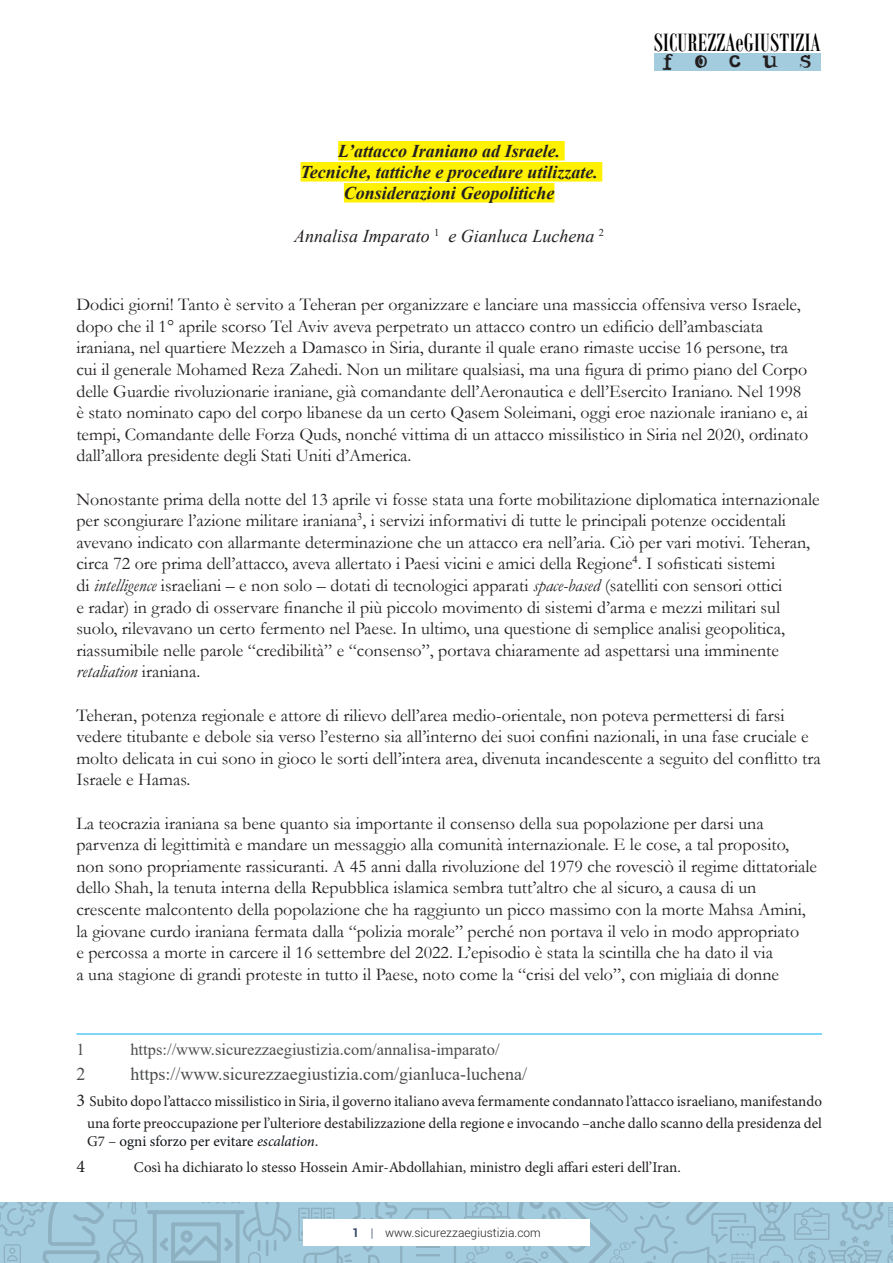
<style>
.page{position:relative;width:893px;height:1263px;background:#fff}
.page>*{position:absolute;margin:0;border:0;box-sizing:border-box;transform-origin:0 0}
.t1{font:27px "Bodoni MT Condensed";letter-spacing:.01em;color:#000}
.t2{font:18px/21.6px "Garamond";color:#231f20}
.List_Paragraph{font:italic 700 18px "Times New Roman";color:#231f20}
.Stile_OK{font:18px "Times New Roman";color:#4b4c4d}
.t3{font:italic 18px "Times New Roman";color:#231f20}
.t4{font:18px "Noir Filled";letter-spacing:1.13em;color:#231f20}
.t5{font:18px "Minion Pro";color:#231f20}
.Stile_OK-2{font:16.5px "Times New Roman";color:#4b4c4d}
.t6{font:15px/21.6px "Minion Pro";color:#231f20;text-align:right}
.t7{font:15px "Minion Pro";color:#0f1419}
.t8{font:300 12px "Roboto";color:#231f20}
.s1{font-style:italic}
.s2{font-size:18px}
.s3{color:#231f20}
.s4{font-family:"Times New Roman"}
.s5{font-weight:700;color:#364966}
.s6{color:#364966}
</style>
<div class="page">
<svg style="left:0;top:1202px;width:893px;height:61px;fill:#a4ccdf"></svg>
<div style="left:303px;top:1219px;width:287px;height:26px;background:#fff"></div>
<div style="left:654px;top:53px;width:167px;height:18px;background:#a4ccdf"></div>
<div style="left:338px;top:141px;width:227px;height:20px;background:#fff101"></div>
<div style="left:300px;top:162px;width:302px;height:20px;background:#fff101"></div>
<div style="left:344px;top:183px;width:210px;height:20px;background:#fff101"></div>
<hr style="left:76px;top:1033px;width:746px;height:1px;background:#00aeef">
<p class="List_Paragraph" style="left:338px;top:138px;width:224px">L’attacco Iraniano ad Israele.</p>
<p class="List_Paragraph" style="left:300px;top:159px;width:299px">Tecniche, tattiche e procedure utilizzate.</p>
<p class="List_Paragraph" style="left:344px;top:180px;width:212px">Considerazioni Geopolitiche</p>
<p class="t3" style="left:294px;top:224px;width:311px">Annalisa Imparato <sup>1</sup> e Gianluca Luchena <sup>2</sup></p>
<h1 class="t1" style="left:654px;top:26px;width:168px">SICUREZZAeGIUSTIZIA</h1>
<p class="t4" style="left:662px;top:48px;width:151px">FOCUS</p>
<p class="t2" style="left:76px;top:293px;width:733px">Dodici giorni! Tanto è servito a Teheran per organizzare e lanciare una massiccia offensiva verso Israele, dopo che il 1° aprile scorso Tel Aviv aveva perpetrato un attacco contro un edificio dell’ambasciata iraniana, nel quartiere Mezzeh a Damasco in Siria, durante il quale erano rimaste uccise 16 persone, tra cui il generale Mohamed Reza Zahedi. Non un militare qualsiasi, ma una figura di primo piano del Corpo delle Guardie rivoluzionarie iraniane, già comandante dell’Aeronautica e dell’Esercito Iraniano. Nel 1998 è stato nominato capo del corpo libanese da un certo Qasem Soleimani, oggi eroe nazionale iraniano e, ai tempi, Comandante delle Forza Quds, nonché vittima di un attacco missilistico in Siria nel 2020, ordinato dall’allora presidente degli Stati Uniti d’America.</p>
<p class="t2" style="left:76px;top:488px;width:745px">Nonostante prima della notte del 13 aprile vi fosse stata una forte mobilitazione diplomatica internazionale per scongiurare l’azione militare iraniana<sup>3</sup>, i servizi informativi di tutte le principali potenze occidentali avevano indicato con allarmante determinazione che un attacco era nell’aria. Ciò per vari motivi. Teheran, circa 72 ore prima dell’attacco, aveva allertato i Paesi vicini e amici della Regione<sup>4</sup>. I sofisticati sistemi<br>di <span class="s1">intelligence</span> israeliani – e non solo – dotati di tecnologici apparati <span class="s1">space-based</span> (satelliti con sensori ottici<br>e radar) in grado di osservare finanche il più piccolo movimento di sistemi d’arma e mezzi militari sul suolo, rilevavano un certo fermento nel Paese. In ultimo, una questione di semplice analisi geopolitica, riassumibile nelle parole “credibilità” e “consenso”, portava chiaramente ad aspettarsi una imminente <span class="s1">retaliation</span> iraniana.</p>
<p class="t2" style="left:76px;top:704px;width:746px">Teheran, potenza regionale e attore di rilievo dell’area medio-orientale, non poteva permettersi di farsi vedere titubante e debole sia verso l’esterno sia all’interno dei suoi confini nazionali, in una fase cruciale e molto delicata in cui sono in gioco le sorti dell’intera area, divenuta incandescente a seguito del conflitto tra Israele e Hamas.</p>
<p class="t2" style="left:76px;top:812px;width:742px">La teocrazia iraniana sa bene quanto sia importante il consenso della sua popolazione per darsi una parvenza di legittimità e mandare un messaggio alla comunità internazionale. E le cose, a tal proposito, non sono propriamente rassicuranti. A 45 anni dalla rivoluzione del 1979 che rovesciò il regime dittatoriale dello Shah, la tenuta interna della Repubblica islamica sembra tutt’altro che al sicuro, a causa di un crescente malcontento della popolazione che ha raggiunto un picco massimo con la morte Mahsa Amini, la giovane curdo iraniana fermata dalla “polizia morale” perché non portava il velo in modo appropriato<br>e percossa a morte in carcere il 16 settembre del 2022. L’episodio è stata la scintilla che ha dato il via<br>a una stagione di grandi proteste in tutto il Paese, noto come la “crisi del velo”, con migliaia di donne</p>
<p class="Stile_OK-2" style="left:76px;top:1038px;width:10px">1</p>
<p class="Stile_OK-2" style="left:130px;top:1038px;width:371px">https://www.sicurezzaegiustizia.com/annalisa-imparato/</p>
<p class="Stile_OK" style="left:76px;top:1061px;width:10px">2</p>
<p class="Stile_OK" style="left:130px;top:1061px;width:398px">https://www.sicurezzaegiustizia.com/gianluca-luchena/</p>
<p class="t6" style="left:76px;top:1091px;width:747px"><span class="s2">3</span> Subito dopo l’attacco missilistico in Siria, il governo italiano aveva fermamente condannato l’attacco israeliano, manifestando una forte preoccupazione per l’ulteriore destabilizzazione della regione e invocando –anche dallo scanno della presidenza del</p>
<p class="t7" style="left:87px;top:1132px;width:233px"><span class="s3">G7 –</span> ogni sforzo per evitare <span class="s1">escalation</span><span class="s4">.</span></p>
<p class="t5" style="left:76px;top:1155px;width:10px">4</p>
<p class="t6" style="left:134px;top:1156px;width:549px">Così ha dichiarato lo stesso Hossein Amir-Abdollahian, ministro degli affari esteri dell’Iran.</p>
<p class="t8" style="left:352px;top:1224px;width:190px"><span class="s5">1</span> <span class="s6">|</span> www.sicurezzaegiustizia.com</p>
</div>
